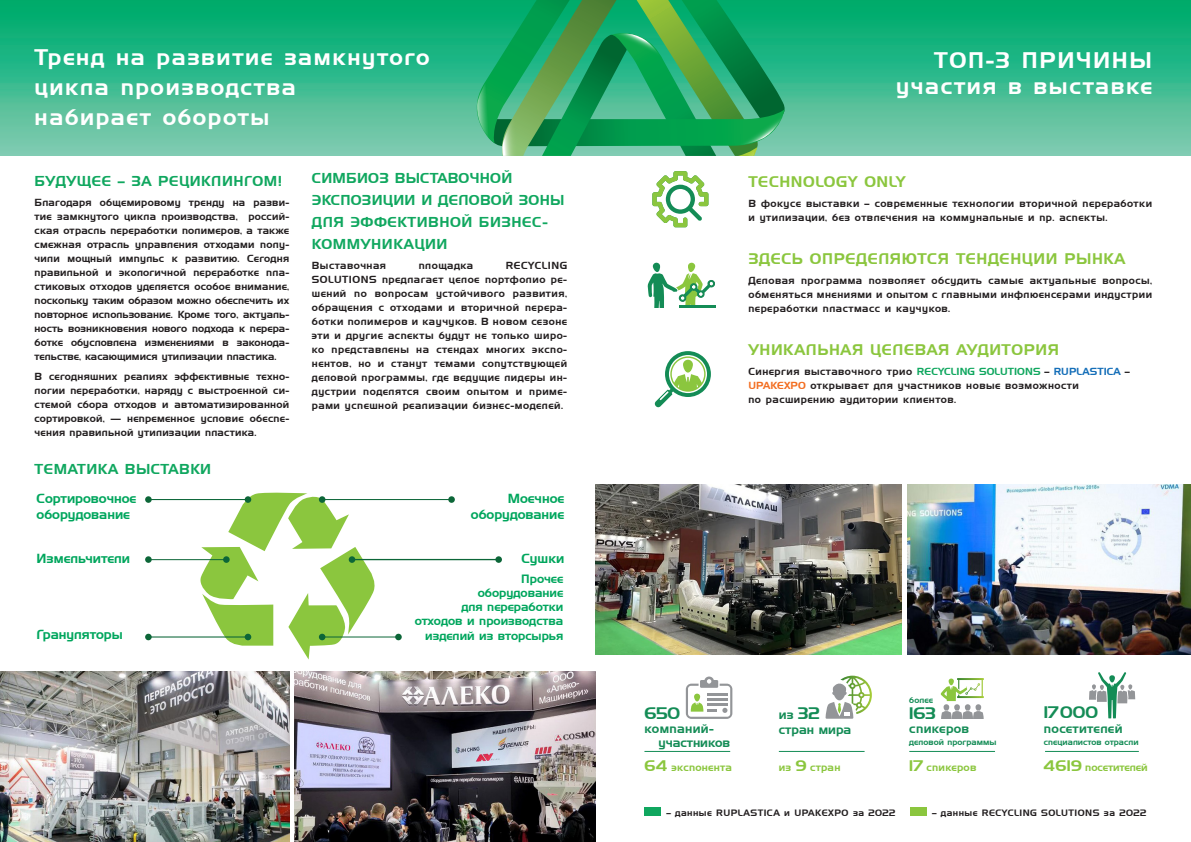
<style>
.page{position:relative;width:1191px;height:842px;background:#fff}
.page>*{position:absolute;margin:0;border:0;box-sizing:border-box;transform-origin:0 0}
.zagol_ru{font:22px/26.4px "Handel Gothic TL";letter-spacing:.075em;color:#fff}
.t1{font:16.3px "Handel Gothic TL";color:#148c56}
.podzag_ru{font:15px "Handel Gothic TL";letter-spacing:.04em;color:#8bc63e}
.body_copy{font:14px/22px "Handel Gothic TL";letter-spacing:.02em;color:#10a75f}
.subhead{font:14px "Handel Gothic TL";letter-spacing:.04em;color:#10a75f}
.t2{font:12.8px/15.4px "Handel Gothic TL";color:#00a65d}
.t3{font:12.2px/13.6px "Handel Gothic TL";letter-spacing:.005em;color:#148c56}
.t4{font:12.2px "Handel Gothic TL";letter-spacing:.025em;color:#148c56}
.t5{font:11.8px/14.1px "Handel Gothic TL";color:#00a65d;text-align:right}
.t6{font:10.2px "Handel Gothic TL";letter-spacing:.025em;color:#8bc63e}
.t7{font:10.2px "Handel Gothic TL";letter-spacing:-.005em;color:#8bc63e}
.body_copy-2{font:10px/14px "Handel Gothic TL";letter-spacing:.05em;color:#231f20;text-align:justify}
.podzag_ru-2{font:10px/14px "Handel Gothic TL";letter-spacing:.05em;color:#231f20}
.t8{font:9px "Handel Gothic TL";letter-spacing:.05em;color:#231f20}
.t9{font:8.2px "Handel Gothic TL";letter-spacing:.01em;color:#148c56}
.s1{color:#10a75f}
.s2{color:#146eb8}
.s3{color:#f36e21}
.s4{font-size:14.9px}
.s5{font-size:16.3px}
</style>
<div class="page">
<div style="left:0;top:0;width:1191px;height:156px;background:linear-gradient(to bottom,#00a968,#81cbb2)"></div>
<svg style="left:468px;top:0;width:325px;height:156px;background:#2aa662"></svg>
<svg style="left:940px;top:678px;width:44px;height:41px"></svg>
<svg style="left:825px;top:676px;width:47px;height:43px"></svg>
<svg style="left:1089px;top:672px;width:46px;height:47px"></svg>
<svg style="left:686px;top:676px;width:46px;height:43px"></svg>
<hr style="left:644px;top:751px;width:86px;height:1px;background:#148c56">
<hr style="left:779px;top:751px;width:85px;height:1px;background:#148c56">
<hr style="left:909px;top:751px;width:86px;height:1px;background:#148c56">
<hr style="left:1045px;top:751px;width:93px;height:1px;background:#148c56">
<div style="left:145px;top:496px;width:7px;height:7px;background:#0c6638;border-radius:50%"></div>
<hr style="left:150px;top:499px;width:95px;height:1px;background:#0c6638">
<div style="left:448px;top:496px;width:7px;height:7px;background:#0c6638;border-radius:50%"></div>
<hr style="left:321px;top:499px;width:128px;height:1px;background:#0c6638">
<div style="left:495px;top:556px;width:7px;height:7px;background:#0c6638;border-radius:50%"></div>
<hr style="left:353px;top:559px;width:145px;height:1px;background:#0c6638">
<div style="left:145px;top:556px;width:7px;height:7px;background:#0c6638;border-radius:50%"></div>
<hr style="left:150px;top:559px;width:75px;height:1px;background:#0c6638">
<div style="left:145px;top:634px;width:7px;height:6px;background:#0c6638;border-radius:50%"></div>
<hr style="left:150px;top:636px;width:95px;height:1px;background:#0c6638">
<svg style="left:199px;top:492px;width:177px;height:167px"></svg>
<div style="left:395px;top:634px;width:7px;height:6px;background:#0c6638;border-radius:50%"></div>
<hr style="left:320px;top:636px;width:79px;height:1px;background:#0c6638">
<div style="left:644px;top:808px;width:16px;height:8px;background:#10a75f"></div>
<div style="left:910px;top:808px;width:16px;height:8px;background:#8bc63e"></div>
<img style="left:0;top:672px;width:289px;height:170px">
<img style="left:595px;top:484px;width:306px;height:171px">
<img style="left:295px;top:672px;width:300px;height:170px">
<img style="left:907px;top:484px;width:284px;height:171px">
<svg style="left:652px;top:171px;width:56px;height:56px"></svg>
<svg style="left:647px;top:263px;width:68px;height:45px"></svg>
<hr style="left:679px;top:305px;width:37px;height:3px;background:#148c56">
<svg style="left:654px;top:351px;width:57px;height:57px"></svg>
<h1 class="zagol_ru" style="left:35px;top:43px;width:406px">Выставка interplastica пройдет под новым названием –</h1>
<h1 class="zagol_ru" style="left:35px;top:100px;width:162px">RUPLASTICA</h1>
<p class="zagol_ru" style="left:35px;top:42px;width:396px;line-height:30px">Тренд на развитие замкнутого цикла производства<br>набирает обороты</p>
<p class="subhead" style="left:35px;top:172px;width:249px">БУДУЩЕЕ – ЗА РЕЦИКЛИНГОМ!</p>
<p class="body_copy-2" style="left:35px;top:195px;width:256px">Благодаря общемировому тренду на разви&shy;тие замкнутого цикла производства, россий&shy;ская отрасль переработки полимеров, а также смежная отрасль управления отходами полу&shy;чили мощный импульс к развитию. Сегодня правильной и экологичной переработке пла&shy;стиковых отходов уделяется особое внимание, поскольку таким образом можно обеспечить их повторное использование. Кроме того, актуаль&shy;ность возникновения нового подхода к перера&shy;ботке обусловлена изменениями в законода&shy;тельстве, касающимися утилизации пластика.</p>
<p class="body_copy-2" style="left:35px;top:369px;width:256px">В сегодняшних реалиях эффективные техно&shy;логии переработки, наряду с выстроенной си&shy;стемой сбора отходов и автоматизированной сортировкой, — непременное условие обеспе&shy;чения правильной утилизации пластика.</p>
<p class="subhead" style="left:35px;top:460px;width:178px">ТЕМАТИКА ВЫСТАВКИ</p>
<p class="t2" style="left:37px;top:491px;width:101px">Сортировочное оборудование</p>
<p class="t2" style="left:37px;top:550px;width:95px">Измельчители</p>
<p class="t2" style="left:37px;top:627px;width:88px">Грануляторы</p>
<p class="body_copy" style="left:312px;top:167px;width:254px">СИМБИОЗ ВЫСТАВОЧНОЙ<br>ЭКСПОЗИЦИИ И ДЕЛОВОЙ ЗОНЫ<br>ДЛЯ ЭФФЕКТИВНОЙ БИЗНЕС-<br>КОММУНИКАЦИИ</p>
<p class="body_copy-2" style="left:312px;top:258px;width:76px">Выставочная</p>
<p class="body_copy-2" style="left:419px;top:258px;width:56px">площадка</p>
<p class="body_copy-2" style="left:312px;top:258px;width:257px;text-indent:194px">RECYCLING SOLUTIONS предлагает целое портфолио ре&shy;шений по вопросам устойчивого развития, обращения с отходами и вторичной перера&shy;ботки полимеров и каучуков. В новом сезоне эти и другие аспекты будут не только широ&shy;ко представлены на стендах многих экспо&shy;нентов, но и станут темами сопутствующей деловой программы, где ведущие лидеры ин&shy;дустрии поделятся своим опытом и приме&shy;рами успешной реализации бизнес-моделей.</p>
<p class="t2" style="left:471px;top:491px;width:95px;text-align:right">Моечное оборудование</p>
<p class="t2" style="left:521px;top:550px;width:44px">Сушки</p>
<p class="t5" style="left:415px;top:571px;width:150px">Прочее<br>оборудование<br>для переработки отходов и производства изделий из вторсырья</p>
<h1 class="zagol_ru" style="left:964px;top:43px;width:190px;text-align:right">Топ-3 причины участия</h1>
<p class="zagol_ru" style="left:896px;top:46px;width:258px;text-align:right">ТОП-3 ПРИЧИНЫ участия в выставке</p>
<p class="podzag_ru" style="left:748px;top:172px;width:158px">TECHNOLOGY ONLY</p>
<p class="body_copy-2" style="left:748px;top:196px;width:405px">В фокусе выставки – современные технологии вторичной переработки и утилизации, без отвлечения на коммунальные и пр. аспекты.</p>
<p class="podzag_ru" style="left:748px;top:249px;width:378px">ЗДЕСЬ ОПРЕДЕЛЯЮТСЯ ТЕНДЕНЦИИ РЫНКА</p>
<p class="body_copy-2" style="left:748px;top:273px;width:405px">Деловая программа позволяет обсудить самые актуальные вопросы, обменяться мнениями и опытом с главными инфлюенсерами индустрии переработки пластмасс и каучуков.</p>
<p class="podzag_ru" style="left:748px;top:340px;width:312px">УНИКАЛЬНАЯ ЦЕЛЕВАЯ АУДИТОРИЯ</p>
<p class="podzag_ru-2" style="left:748px;top:364px;width:383px">Синергия выставочного трио <span class="s1">RECYCLING SOLUTIONS</span> – <span class="s2">RUPLASTICA</span> –<br><span class="s3">UPAKEXPO</span> открывает для участников новые возможности<br>по расширению аудитории клиентов.</p>
<p class="t9" style="left:909px;top:695px;width:25px">более</p>
<p class="t1" style="left:1044px;top:702px;width:56px">17000</p>
<p class="t4" style="left:1044px;top:721px;width:80px">посетителей</p>
<p class="t9" style="left:1044px;top:737px;width:96px">специалистов отрасли</p>
<p class="t1" style="left:909px;top:702px;width:28px">163</p>
<p class="t4" style="left:909px;top:721px;width:61px">cпикеров</p>
<p class="t9" style="left:909px;top:737px;width:89px">деловой программы</p>
<p class="t1" style="left:644px;top:702px;width:37px">650</p>
<p class="t3" style="left:658px;top:722px;width:73px;text-indent:-14px">компаний&shy;участников</p>
<p class="t6" style="left:644px;top:760px;width:89px"><span class="s4">64</span> экспонента</p>
<p class="t6" style="left:779px;top:760px;width:63px">из <span class="s4">9</span> стран</p>
<p class="t6" style="left:909px;top:760px;width:69px"><span class="s4">17</span> спикеров</p>
<p class="t7" style="left:1043px;top:760px;width:106px"><span class="s4">4619</span> посетителей</p>
<p class="t3" style="left:779px;top:707px;width:74px;line-height:14.9px">из <span class="s5">32 </span>стран мира</p>
<p class="t8" style="left:666px;top:807px;width:230px">– данные RUPLASTICA и UPAKEXPO за 2022</p>
<p class="t8" style="left:932px;top:807px;width:216px">– данные RECYCLING SOLUTIONS за 2022</p>
</div>
